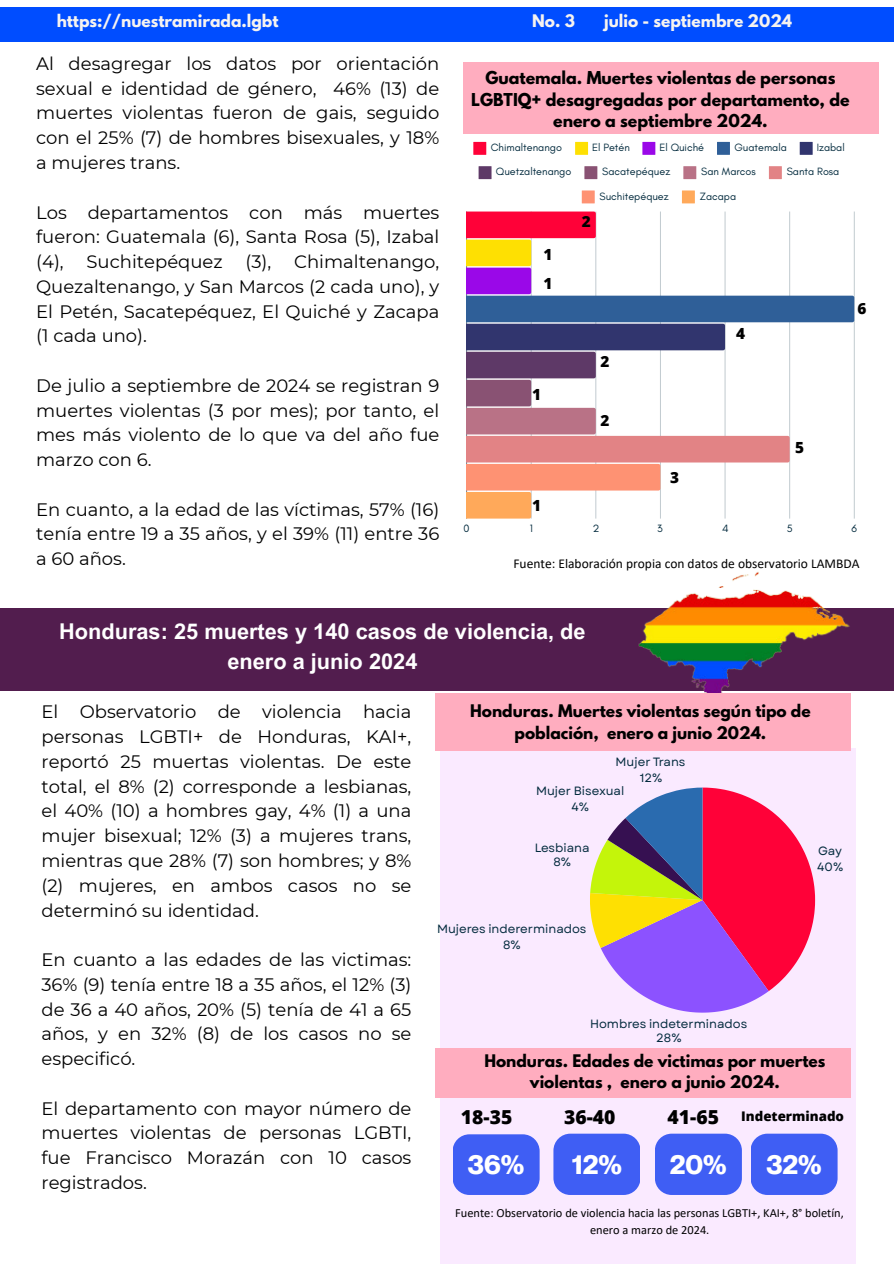
<style>
.page{position:relative;width:894px;height:1264px;background:#fff}
.page>*{position:absolute;margin:0;border:0;box-sizing:border-box;transform-origin:0 0}
.t1{font:700 27px "Neue Montreal";color:#fff}
.t2{font:700 21.75px/30.3px "Arial MT Pro";color:#fff;text-align:center}
.t3{font:800 19.35px "Open Sans";color:#000}
.t4{font:18px/24.8px "Montserrat";color:#000;text-align:justify}
.t5{font:700 15.75px/21.3px "League Spartan";color:#000;text-align:center}
.t6{font:700 15.45px/21.3px "League Spartan";color:#000;text-align:center}
.t7{font:700 15.45px "League Spartan";color:#f6f3f0}
.t8{font:800 15.3px "Open Sans";color:#000}
.t9{font:13.5px "Calibri";color:#000}
.t10{font:800 13.35px "Open Sans";color:#000}
.t11{font:12.45px/16.5px "Calibri";color:#000;text-align:center}
.t12{font:12px/16.4px "Garet";color:#022a3d;text-align:center}
.t13{font:10.8px "Glacial Indifference";color:#022a3d}
</style>
<div class="page">
<div style="left:463px;top:62px;width:415px;height:72px;background:#ffadbf"></div>
<svg style="left:473px;top:142px;width:13px;height:13px"></svg>
<svg style="left:575px;top:142px;width:13px;height:13px"></svg>
<svg style="left:642px;top:142px;width:13px;height:13px"></svg>
<svg style="left:717px;top:142px;width:12px;height:13px"></svg>
<svg style="left:799px;top:142px;width:13px;height:13px"></svg>
<svg style="left:478px;top:166px;width:13px;height:13px"></svg>
<svg style="left:584px;top:166px;width:13px;height:13px"></svg>
<svg style="left:683px;top:166px;width:13px;height:13px"></svg>
<svg style="left:768px;top:166px;width:13px;height:13px"></svg>
<svg style="left:581px;top:190px;width:13px;height:13px"></svg>
<svg style="left:682px;top:190px;width:12px;height:13px"></svg>
<svg style="left:466px;top:211px;width:388px;height:307px"></svg>
<div style="left:0;top:608px;width:893px;height:83px;background:#521d4e"></div>
<img style="left:638px;top:572px;width:213px;height:128px">
<div style="left:0;top:7px;width:893px;height:35px;background:#004dff"></div>
<div style="left:440px;top:748px;width:415px;height:515px;background:#faeaff"></div>
<svg style="left:590px;top:787px;width:224px;height:225px"></svg>
<div style="left:435px;top:694px;width:415px;height:57px;background:#ffadbf"></div>
<div style="left:452px;top:1134px;width:87px;height:60px;background:#3f5ef4;border-radius:17px"></div>
<div style="left:654px;top:1133px;width:87px;height:61px;background:#3f5ef4;border-radius:17px"></div>
<div style="left:553px;top:1133px;width:87px;height:61px;background:#3f5ef4;border-radius:17px"></div>
<div style="left:750px;top:1133px;width:87px;height:61px;background:#3f5ef4;border-radius:17px"></div>
<div style="left:435px;top:1048px;width:415px;height:50px;background:#ffadbf"></div>
<p class="t7" style="left:57px;top:13px;width:223px">https://nuestramirada.lgbt</p>
<h2 class="t7" style="left:532px;top:13px;width:44px">No. 3</h2>
<h2 class="t7" style="left:604px;top:13px;width:189px">julio - septiembre 2024</h2>
<h4 class="t4" style="left:36px;top:51px;width:404px">Al desagregar los datos por orientación sexual e identidad de género, 46% (13) de muertes violentas fueron de gais, seguido con el 25% (7) de hombres bisexuales, y 18% a mujeres trans.</h4>
<h4 class="t4" style="left:36px;top:200px;width:404px">Los departamentos con más muertes fueron: Guatemala (6), Santa Rosa (5), Izabal (4),</h4>
<h4 class="t4" style="left:36px;top:249px;width:404px;text-indent:258px">Chimaltenango, Quezaltenango, y San Marcos (2 cada uno), y El Petén, Sacatepéquez, El Quiché y Zacapa (1 cada uno).</h4>
<h4 class="t4" style="left:36px;top:373px;width:404px">De julio a septiembre de 2024 se registran 9 muertes violentas (3 por mes); por tanto, el mes más violento de lo que va del año fue marzo con 6.</h4>
<h4 class="t4" style="left:36px;top:497px;width:404px">En cuanto, a la edad de las víctimas, 57% (16) tenía entre 19 a 35 años, y el 39% (11) entre 36 a 60 años.</h4>
<h4 class="t4" style="left:86px;top:249px;width:137px">Suchitepéquez</h4>
<h4 class="t4" style="left:245px;top:249px;width:27px">(3),</h4>
<p class="t5" style="left:471px;top:69px;width:380px">Guatemala. Muertes violentas de personas<br>LGBTIQ+ desagregadas por departamento, de enero a septiembre 2024.</p>
<p class="t13" style="left:490px;top:141px;width:73px">Chimaltenango</p>
<p class="t13" style="left:592px;top:141px;width:39px">El Petén</p>
<p class="t13" style="left:659px;top:141px;width:46px">El Quiché</p>
<p class="t13" style="left:734px;top:141px;width:54px">Guatemala</p>
<p class="t13" style="left:816px;top:141px;width:30px">Izabal</p>
<p class="t13" style="left:496px;top:165px;width:77px">Quetzaltenango</p>
<p class="t13" style="left:602px;top:165px;width:69px">Sacatepéquez</p>
<p class="t13" style="left:701px;top:165px;width:56px">San Marcos</p>
<p class="t13" style="left:786px;top:165px;width:54px">Santa Rosa</p>
<p class="t13" style="left:599px;top:189px;width:71px">Suchitepéquez</p>
<p class="t13" style="left:699px;top:189px;width:38px">Zacapa</p>
<p class="t8" style="left:543px;top:244px;width:10px">1</p>
<p class="t8" style="left:543px;top:273px;width:10px">1</p>
<p class="t8" style="left:532px;top:384px;width:10px">1</p>
<p class="t8" style="left:532px;top:495px;width:10px">1</p>
<h5 class="t8" style="left:581px;top:210px;width:10px">2</h5>
<p class="t8" style="left:600px;top:350px;width:10px">2</p>
<p class="t8" style="left:600px;top:409px;width:10px">2</p>
<p class="t8" style="left:670px;top:466px;width:10px">3</p>
<p class="t8" style="left:735px;top:323px;width:10px">4</p>
<p class="t8" style="left:794px;top:437px;width:10px">5</p>
<p class="t8" style="left:857px;top:298px;width:10px">6</p>
<p class="t13" style="left:463px;top:522px;width:8px">0</p>
<p class="t13" style="left:529px;top:522px;width:5px">1</p>
<p class="t13" style="left:592px;top:522px;width:8px">2</p>
<p class="t13" style="left:657px;top:522px;width:7px">3</p>
<p class="t13" style="left:722px;top:522px;width:8px">4</p>
<p class="t13" style="left:786px;top:522px;width:7px">5</p>
<p class="t13" style="left:851px;top:522px;width:7px">6</p>
<h5 class="t9" style="left:513px;top:558px;width:347px">Fuente: Elaboración propia con datos de observatorio LAMBDA</h5>
<p class="t2" style="left:59px;top:618px;width:528px">Honduras: 25 muertes y 140 casos de violencia, de enero a junio 2024</p>
<h1 class="t4" style="left:41px;top:699px;width:371px">El Observatorio de violencia hacia personas LGBTI+ de Honduras, KAI+, reportó 25 muertas violentas. De este total, el 8% (2) corresponde a lesbianas, el 40% (10) a hombres gay, 4% (1) a una mujer bisexual; 12% (3) a mujeres trans, mientras que 28% (7) son hombres; y 8% (2) mujeres, en ambos casos no se determinó su identidad.</h1>
<h5 class="t4" style="left:41px;top:947px;width:371px">En cuanto a las edades de las victimas:<br>36% (9) tenía entre 18 a 35 años, el 12% (3) de 36 a 40 años, 20% (5) tenía de 41 a 65 años, y en 32% (8) de los casos no se especificó.</h5>
<p class="t4" style="left:41px;top:1095px;width:371px">El departamento con mayor número de muertes violentas de personas LGBTI, fue Francisco Morazán con 10 casos registrados.</p>
<h5 class="t6" style="left:470px;top:702px;width:342px">Honduras. Muertes violentas según tipo de población, enero a junio 2024.</h5>
<p class="t12" style="left:615px;top:753px;width:71px">Mujer Trans<br>12%</p>
<p class="t12" style="left:536px;top:782px;width:90px">Mujer Bisexual<br>4%</p>
<p class="t12" style="left:534px;top:840px;width:56px;line-height:14.1px">Lesbiana<br>8%</p>
<p class="t12" style="left:437px;top:920px;width:151px">Mujeres indererminados<br>8%</p>
<p class="t12" style="left:590px;top:1016px;width:159px;line-height:14.1px">Hombres indeterminados<br>28%</p>
<p class="t12" style="left:817px;top:842px;width:27px;text-align:left">Gay<br>40%</p>
<h6 class="t6" style="left:484px;top:1051px;width:342px">Honduras. Edades de victimas por muertes violentas , enero a junio 2024.</h6>
<h3 class="t3" style="left:461px;top:1103px;width:53px">18-35</h3>
<h1 class="t3" style="left:564px;top:1103px;width:53px">36-40</h1>
<h3 class="t3" style="left:667px;top:1103px;width:53px">41-65</h3>
<h4 class="t1" style="left:468px;top:1147px;width:58px">36%</h4>
<h4 class="t1" style="left:571px;top:1147px;width:52px">12%</h4>
<h4 class="t1" style="left:669px;top:1147px;width:58px">20%</h4>
<h3 class="t10" style="left:741px;top:1106px;width:104px">Indeterminado</h3>
<h1 class="t1" style="left:766px;top:1147px;width:57px">32%</h1>
<h1 class="t11" style="left:455px;top:1206px;width:390px">Fuente: Observatorio de violencia hacia las personas LGBTI+, KAI+, 8° boletín, enero a marzo de 2024.</h1>
</div>
